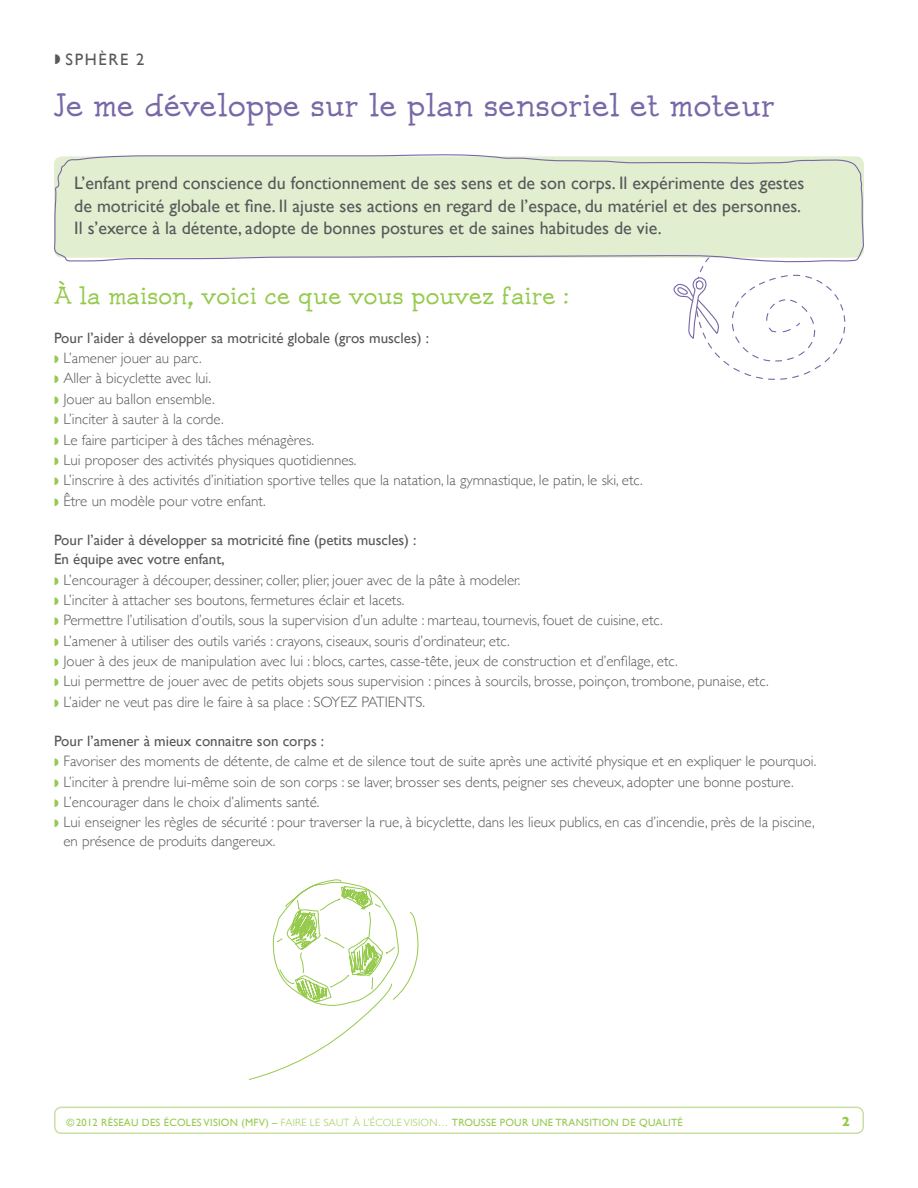
<style>
.page{position:relative;width:918px;height:1188px;background:#fff}
.page>*{position:absolute;margin:0;border:0;box-sizing:border-box;transform-origin:0 0}
.t1{font:25.5px "Josschrift Serif";letter-spacing:.05em;color:#7868a7}
.t2{font:19.5px "Josschrift Serif";letter-spacing:.05em;color:#95ca4d}
.t3{font:18px/22.5px "Gill Sans";color:#57585a}
.t4{font:16.5px "Gill Sans";letter-spacing:.1em;color:#57585a}
.t5{font:300 15px/20.4px "Gill Sans";color:#57585a}
.t6{font:15px/19.5px "Gill Sans";color:#57585a}
.t7{font:700 13.5px "Gill Sans";color:#95ca4d}
.t8{font:10.5px "Gill Sans";letter-spacing:.025em;color:#95ca4d}
.s1{font-weight:300}
</style>
<div class="page">
<div style="left:54px;top:1107px;width:810px;height:27px;border:2px solid #c8e1a3;border-radius:7px"></div>
<svg style="left:248px;top:879px;width:171px;height:201px"></svg>
<svg style="left:674px;top:266px;width:172px;height:114px"></svg>
<svg style="left:54px;top:154px;width:810px;height:109px;background:#e0ebd1"></svg>
<p class="t4" style="left:66px;top:50px;width:80px">SPHÈRE 2</p>
<h1 class="t1" style="left:54px;top:95px;width:722px">Je me développe sur le plan sensoriel et moteur</h1>
<p class="t3" style="left:74px;top:172px;width:732px">L’enfant prend conscience du fonctionnement de ses sens et de son corps. Il expérimente des gestes de motricité globale et fine. Il ajuste ses actions en regard de l’espace, du matériel et des personnes.<br>Il s’exerce à la détente, adopte de bonnes postures et de saines habitudes de vie.</p>
<h2 class="t2" style="left:54px;top:288px;width:516px">À la maison, voici ce que vous pouvez faire :</h2>
<p class="t6" style="left:54px;top:328px;width:377px">Pour l’aider à développer sa motricité globale (gros muscles) :</p>
<p class="t5" style="left:63px;top:348px;width:581px">L’amener jouer au parc.<br>Aller à bicyclette avec lui.<br>Jouer au ballon ensemble.<br>L’inciter à sauter à la corde.<br>Le faire participer à des tâches ménagères.<br>Lui proposer des activités physiques quotidiennes.<br>L’inscrire à des activités d’initiation sportive telles que la natation, la gymnastique, le patin, le ski, etc.<br>Être un modèle pour votre enfant.</p>
<p class="t6" style="left:54px;top:530px;width:364px">Pour l’aider à développer sa motricité fine (petits muscles) :<br>En équipe avec votre enfant,</p>
<p class="t5" style="left:63px;top:569px;width:707px">L’encourager à découper, dessiner, coller, plier, jouer avec de la pâte à modeler.<br>L’inciter à attacher ses boutons, fermetures éclair et lacets.<br>Permettre l’utilisation d’outils, sous la supervision d’un adulte : marteau, tournevis, fouet de cuisine, etc.<br>L’amener à utiliser des outils variés : crayons, ciseaux, souris d’ordinateur, etc.<br>Jouer à des jeux de manipulation avec lui : blocs, cartes, casse-tête, jeux de construction et d’enfilage, etc.<br>Lui permettre de jouer avec de petits objets sous supervision : pinces à sourcils, brosse, poinçon, trombone, punaise, etc.<br>L’aider ne veut pas dire le faire à sa place : SOYEZ PATIENTS.</p>
<p class="t6" style="left:54px;top:731px;width:272px">Pour l’amener à mieux connaitre son corps :</p>
<p class="t5" style="left:63px;top:751px;width:754px">Favoriser des moments de détente, de calme et de silence tout de suite après une activité physique et en expliquer le pourquoi.<br>L’inciter à prendre lui-même soin de son corps : se laver, brosser ses dents, peigner ses cheveux, adopter une bonne posture.<br>L’encourager dans le choix d’aliments santé.<br>Lui enseigner les règles de sécurité : pour traverser la rue, à bicyclette, dans les lieux publics, en cas d’incendie, près de la piscine,</p>
<p class="t5" style="left:63px;top:831px;width:213px">en présence de produits dangereux.</p>
<p class="t8" style="left:66px;top:1116px;width:618px">© 2012 RÉSEAU DES ÉCOLES VISION (MFV) – <span class="s1">FAIRE LE SAUT À L’ÉCOLE VISION…</span> TROUSSE POUR UNE TRANSITION DE QUALITÉ</p>
<p class="t7" style="left:842px;top:1113px;width:10px">2</p>
</div>
